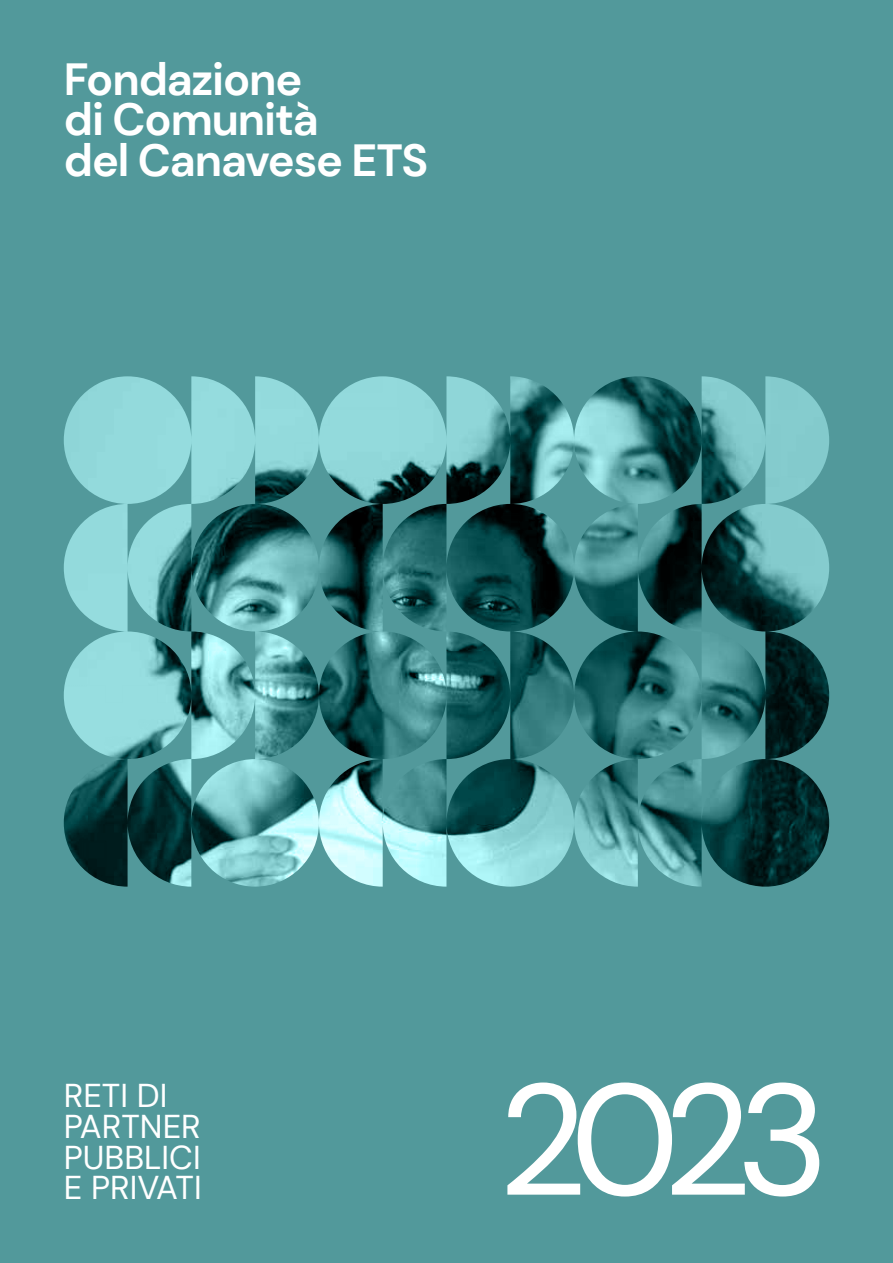
<style>
.page{position:relative;width:893px;height:1263px;background:#52999b}
.page>*{position:absolute;margin:0;border:0;box-sizing:border-box;transform-origin:0 0}
.t1{font:157.5px "DM Sans";color:#fff}
.t2{font:700 45px/40.2px "DM Sans";letter-spacing:-.025em;color:#fff}
.t3{font:33px/30.6px "DM Sans";color:#fff}
</style>
<div class="page">
<img style="left:64px;top:376px;width:765px;height:511px">
<p class="t2" style="left:64px;top:59px;width:366px">Fondazione<br>di Comunità<br>del Canavese ETS</p>
<p class="t3" style="left:64px;top:1080px;width:139px">RETI DI<br>PARTNER<br>PUBBLICI<br>E PRIVATI</p>
<h1 class="t1" style="left:497px;top:1042px;width:333px">2023</h1>
</div>
